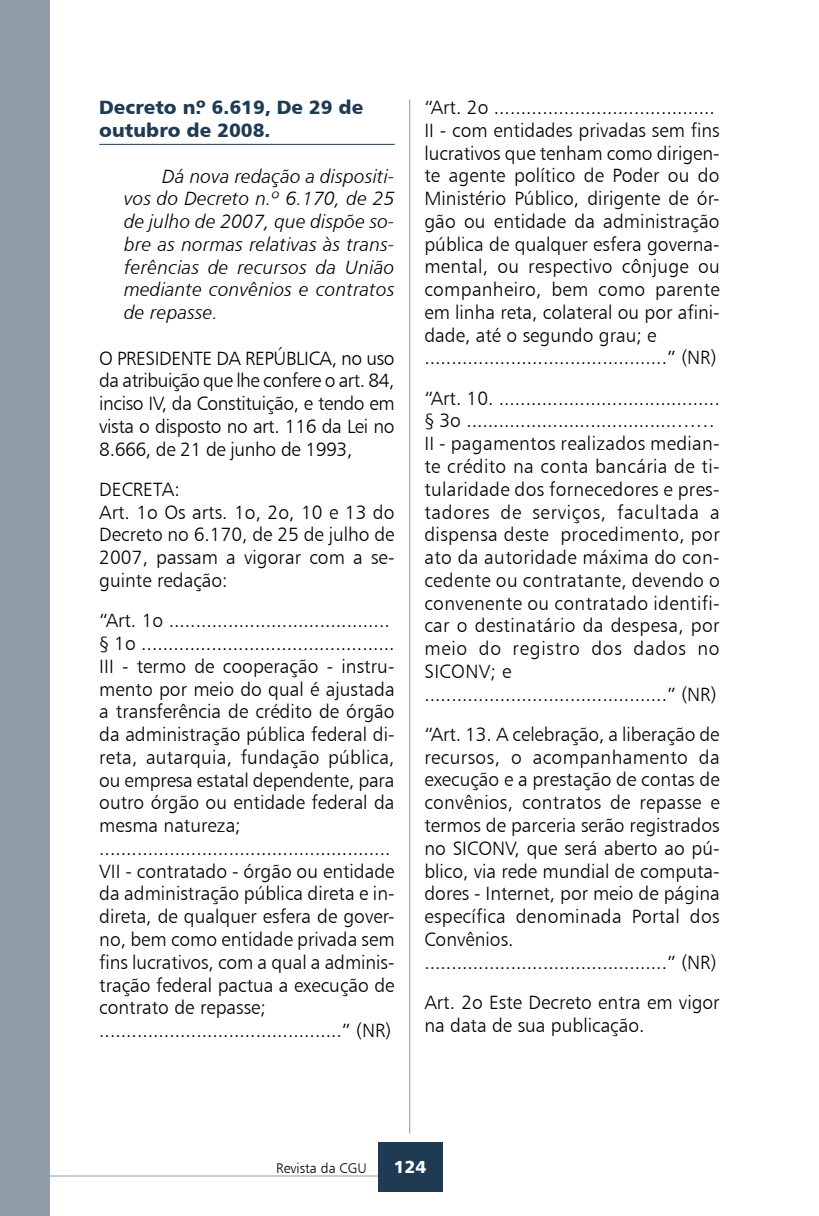
<style>
.page{position:relative;width:819px;height:1216px;background:#fff}
.page>*{position:absolute;margin:0;border:0;box-sizing:border-box;transform-origin:0 0}
.t1{font:19.25px/22.8px "Humanist 777 BT Light B";color:#000}
.t2{font:19.25px/22.8px "Humanist 777 BT Light B";letter-spacing:.02em;color:#000}
.t3{font:19.25px/22.8px "Humanist 777 BT Light Italic B";letter-spacing:.01em;color:#000;text-align:justify}
.t4{font:19.25px/22.8px "Humanist 777 BT Black B";color:#1f3b54}
.t5{font:17.5px "Humanist 777 BT Black B";color:#fff}
.t6{font:14px "Humanist 777 BT Light B";color:#000}
</style>
<div class="page">
<hr style="left:409px;top:99px;width:1px;height:1034px;background:#939598">
<hr style="left:1px;top:1175px;width:380px;height:1px;background:#8f9da9">
<div style="left:378px;top:1141px;width:64px;height:50px;background:#1f3b54"></div>
<div style="left:0;top:0;width:50px;height:1215px;background:#8f9da9"></div>
<hr style="left:99px;top:144px;width:295px;height:1px;background:#1f3b54">
<p class="t4" style="left:99px;top:95px;width:265px">Decreto n.º 6.619, De 29 de outubro de 2008.</p>
<p class="t3" style="left:124px;top:164px;width:272px;text-indent:38px">Dá nova redação a dispositi&shy;vos do Decreto n.º 6.170, de 25 de julho de 2007, que dispõe so&shy;bre as normas relativas às trans&shy;ferências de recursos da União mediante convênios e contratos de repasse.</p>
<p class="t1" style="left:99px;top:346px;width:297px;text-align:justify">O PRESIDENTE DA REPÚBLICA, no uso da atribuição que lhe confere o art. 84, inciso IV, da Constituição, e tendo em vista o disposto no art. 116 da Lei no 8.666, de 21 de junho de 1993,</p>
<p class="t1" style="left:99px;top:477px;width:297px">DECRETA:<br>Art. 1o Os arts. 1o, 2o, 10 e 13 do<br>Decreto no 6.170, de 25 de julho de<br>2007, passam a vigorar com a se&shy;guinte redação:</p>
<p class="t1" style="left:99px;top:609px;width:297px">“Art. 1o ......................................... § 1o ...............................................<br>III - termo de cooperação - instru&shy;mento por meio do qual é ajustada a transferência de crédito de órgão da administração pública federal di&shy;reta, autarquia, fundação pública, ou empresa estatal dependente, para outro órgão ou entidade federal da mesma natureza; ......................................................<br>VII - contratado - órgão ou entidade da administração pública direta e in&shy;direta, de qualquer esfera de gover&shy;no, bem como entidade privada sem fins lucrativos, com a qual a adminis&shy;tração federal pactua a execução de contrato de repasse; .............................................” (NR)</p>
<p class="t1" style="left:424px;top:96px;width:297px">“Art. 2o .........................................<br>II - com entidades privadas sem fins lucrativos que tenham como dirigen&shy;te agente político de Poder ou do Ministério Público, dirigente de ór&shy;gão ou entidade da administração pública de qualquer esfera governa&shy;mental, ou respectivo cônjuge ou companheiro, bem como parente em linha reta, colateral ou por afini&shy;dade, até o segundo grau; e .............................................” (NR)</p>
<p class="t2" style="left:424px;top:386px;width:297px">“Art. 10. ......................................... § 3o .......................................…… II - pagamentos realizados median&shy;te crédito na conta bancária de ti&shy;tularidade dos fornecedores e pres&shy;tadores de serviços, facultada a dispensa deste procedimento, por ato da autoridade máxima do con&shy;cedente ou contratante, devendo o convenente ou contratado identifi&shy;car o destinatário da despesa, por meio do registro dos dados no SICONV; e .............................................” (NR)</p>
<p class="t1" style="left:424px;top:722px;width:297px">“Art. 13. A celebração, a liberação de recursos, o acompanhamento da execução e a prestação de contas de convênios, contratos de repasse e termos de parceria serão registrados no SICONV, que será aberto ao pú&shy;blico, via rede mundial de computa&shy;dores - Internet, por meio de página específica denominada Portal dos Convênios. .............................................” (NR)</p>
<p class="t1" style="left:424px;top:990px;width:297px">Art. 2o Este Decreto entra em vigor na data de sua publicação.</p>
<p class="t6" style="left:276px;top:1159px;width:92px">Revista da CGU</p>
<p class="t5" style="left:394px;top:1155px;width:34px">124</p>
</div>
